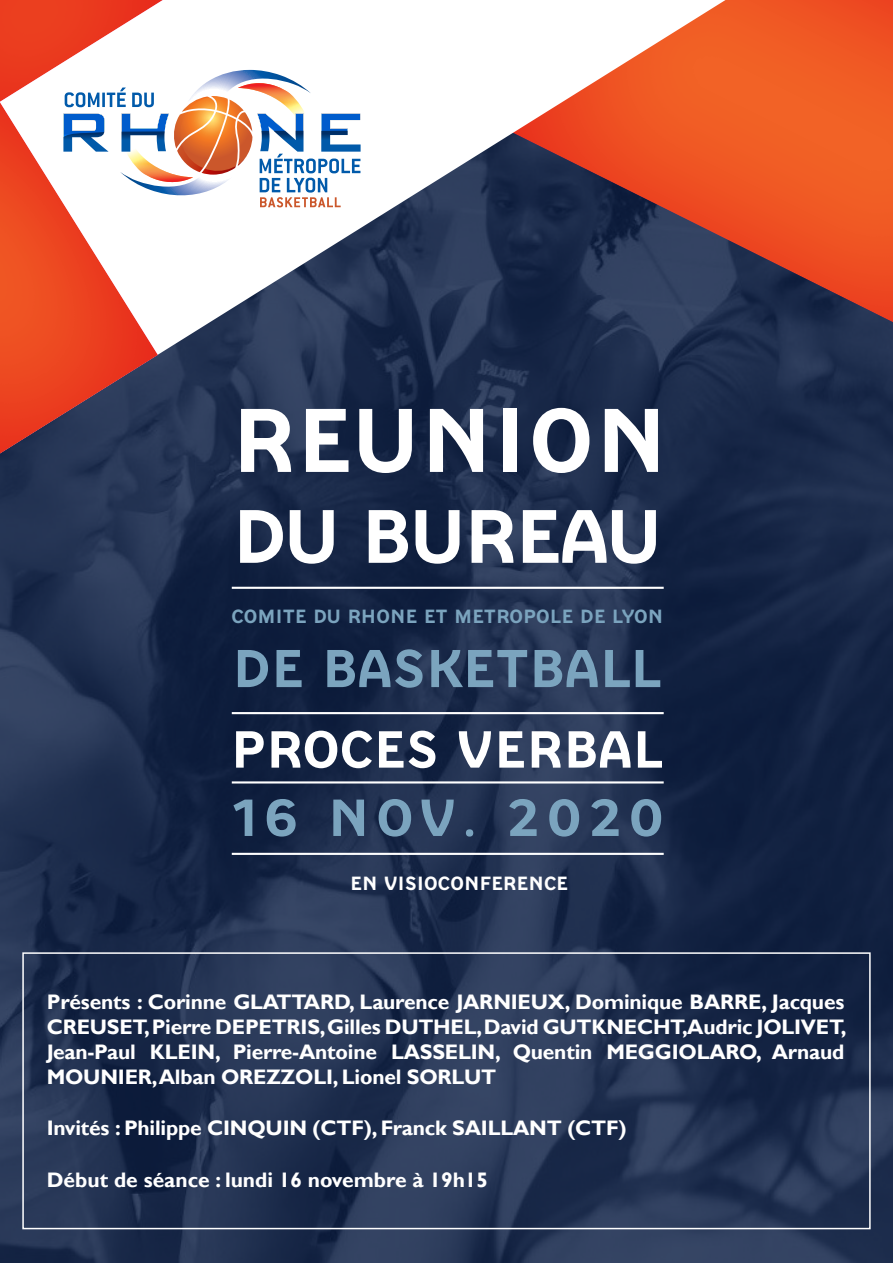
<style>
.page{position:relative;width:893px;height:1263px;background:#fff}
.page>*{position:absolute;margin:0;border:0;box-sizing:border-box;transform-origin:0 0}
.t1{font:90px "FFBB";color:#fff}
.t2{font:75.3px "FFBB";letter-spacing:-.04em;color:#fff}
.t3{font:52.95px "FFBB";letter-spacing:-.01em;color:#7ba4be}
.t4{font:51.9px "FFBB";letter-spacing:-.01em;color:#fff}
.t5{font:51.9px "FFBB";letter-spacing:.11em;color:#7ba4be}
.t6{font:700 21px/25.2px "Gill Sans";letter-spacing:-.01em;color:#fff;text-align:justify}
.t7{font:19.05px "FFBB";letter-spacing:-.01em;color:#7ba4be}
.t8{font:19.05px "FFBB";letter-spacing:-.01em;color:#fff}
</style>
<div class="page">
<img style="left:0;top:354px;width:893px;height:909px">
<svg style="left:725px;top:0;width:168px;height:354px"></svg>
<svg style="left:161px;top:0;width:564px;height:453px"></svg>
<svg style="left:161px;top:66px;width:212px;height:149px"></svg>
<svg style="left:0;top:0;width:361px;height:207px"></svg>
<svg style="left:0;top:78px;width:161px;height:383px"></svg>
<hr style="left:232px;top:587px;width:432px;height:2px;background:#fff">
<hr style="left:232px;top:781px;width:432px;height:2px;background:#fff">
<hr style="left:232px;top:712px;width:432px;height:2px;background:#fff">
<hr style="left:232px;top:853px;width:432px;height:2px;background:#fff">
<div style="left:22px;top:952px;width:849px;height:277px;border:2px solid #fff"></div>
<h1 class="t1" style="left:231px;top:389px;width:438px">REUNION</h1>
<h2 class="t2" style="left:232px;top:494px;width:432px">DU BUREAU</h2>
<p class="t7" style="left:231px;top:606px;width:434px">COMITE DU RHONE ET METROPOLE DE LYON</p>
<h3 class="t3" style="left:232px;top:638px;width:432px">DE BASKETBALL</h3>
<h3 class="t4" style="left:230px;top:720px;width:435px">PROCES VERBAL</h3>
<h3 class="t5" style="left:230px;top:788px;width:436px">16 NOV. 2020</h3>
<p class="t8" style="left:350px;top:873px;width:220px">EN VISIOCONFERENCE</p>
<p class="t6" style="left:47px;top:989px;width:801px">Présents : Corinne GLATTARD, Laurence JARNIEUX, Dominique BARRE, Jacques CREUSET, Pierre DEPETRIS, Gilles DUTHEL, David GUTKNECHT,Audric JOLIVET, Jean-Paul KLEIN, Pierre-Antoine LASSELIN, Quentin MEGGIOLARO, Arnaud MOUNIER,Alban OREZZOLI, Lionel SORLUT</p>
<p class="t6" style="left:47px;top:1115px;width:581px">Invités : Philippe CINQUIN (CTF), Franck SAILLANT (CTF)</p>
<p class="t6" style="left:47px;top:1168px;width:443px">Début de séance : lundi 16 novembre à 19h15</p>
</div>
